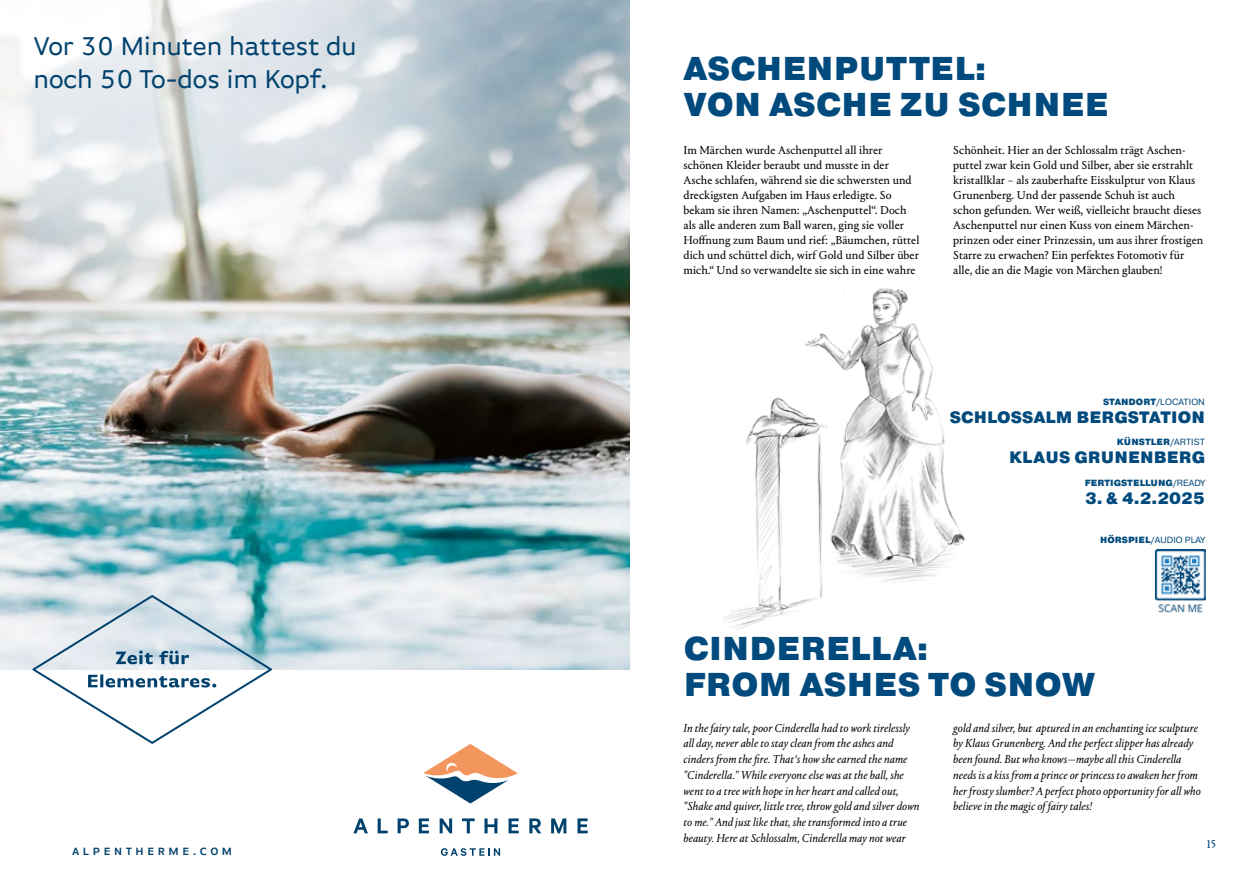
<style>
.page{position:relative;width:1259px;height:893px;background:#fff}
.page>*{position:absolute;margin:0;border:0;box-sizing:border-box;transform-origin:0 0}
.Überschrift{font:900 33px "Pragmatica";letter-spacing:.01em;color:#004a7d}
.t1{font:27.15px/32.5px "Basic Gothic Offc Pro";letter-spacing:-.03em;color:#00426d}
.Überschrift-2{font:900 16.5px "Pragmatica";letter-spacing:.01em;color:#004a7d}
.Fliesstext{font:12px/15px "Portrait Text";color:#000}
.Fliesstext_engl{font:italic 12px/15.8px "Portrait Text";color:#000}
.Fliesstext-2{font:12px "Portrait Text";color:#004a7d}
.t2{font:600 11.1px "Basic Gothic Offc Pro";letter-spacing:.32em;color:#00426d}
.Überschrift-3{font:900 9px "Pragmatica";letter-spacing:.01em;color:#004a7d}
.s1{font-weight:400}
</style>
<div class="page">
<img style="left:723px;top:288px;width:242px;height:342px">
<img style="left:0;top:0;width:629px;height:670px">
<svg style="left:353px;top:818px;width:15px;height:15px"></svg>
<svg style="left:378px;top:818px;width:10px;height:15px"></svg>
<svg style="left:397px;top:818px;width:12px;height:15px"></svg>
<svg style="left:419px;top:818px;width:10px;height:15px"></svg>
<svg style="left:439px;top:818px;width:13px;height:15px"></svg>
<svg style="left:462px;top:818px;width:13px;height:15px"></svg>
<svg style="left:484px;top:818px;width:13px;height:15px"></svg>
<svg style="left:508px;top:818px;width:11px;height:15px"></svg>
<svg style="left:529px;top:818px;width:12px;height:15px"></svg>
<svg style="left:551px;top:818px;width:15px;height:15px"></svg>
<svg style="left:577px;top:818px;width:10px;height:15px"></svg>
<svg style="left:441px;top:848px;width:59px;height:8px"></svg>
<svg style="left:423px;top:744px;width:95px;height:59px"></svg>
<svg style="left:32px;top:595px;width:240px;height:149px"></svg>
<img style="left:1155px;top:549px;width:50px;height:64px">
<p class="t1" style="left:33px;top:30px;width:325px">Vor 30 Minuten hattest du noch 50 To-dos im Kopf.</p>
<p class="t2" style="left:72px;top:845px;width:162px">ALPENTHERME.COM</p>
<p class="Überschrift" style="left:683px;top:47px;width:304px">ASCHENPUTTEL:</p>
<p class="Überschrift" style="left:683px;top:83px;width:426px">VON ASCHE ZU SCHNEE</p>
<p class="Fliesstext" style="left:683px;top:142px;width:237px">Im Märchen wurde Aschenputtel all ihrer schönen Kleider beraubt und musste in der Asche schlafen, während sie die schwersten und dreckigsten Aufgaben im Haus erledigte. So bekam sie ihren Namen: „Aschenputtel“. Doch als alle anderen zum Ball waren, ging sie voller Hoffnung zum Baum und rief: „Bäumchen, rüttel dich und schüttel dich, wirf Gold und Silber über mich.“ Und so verwandelte sie sich in eine wahre</p>
<p class="Fliesstext" style="left:953px;top:142px;width:252px">Schönheit. Hier an der Schlossalm trägt Aschen&shy;puttel zwar kein Gold und Silber, aber sie erstrahlt kristallklar – als zauberhafte Eisskulptur von Klaus Grunenberg. Und der passende Schuh ist auch schon gefunden. Wer weiß, vielleicht braucht dieses Aschenputtel nur einen Kuss von einem Märchen&shy;prinzen oder einer Prinzessin, um aus ihrer frostigen Starre zu erwachen? Ein perfektes Fotomotiv für alle, die an die Magie von Märchen glauben!</p>
<p class="Überschrift-3" style="left:1103px;top:396px;width:103px">STANDORT/<span class="s1">LOCATION</span></p>
<p class="Überschrift-2" style="left:949px;top:406px;width:257px">SCHLOSSALM BERGSTATION</p>
<p class="Überschrift-3" style="left:1116px;top:436px;width:90px">KÜNSTLER/<span class="s1">ARTIST</span></p>
<p class="Überschrift-2" style="left:1009px;top:447px;width:197px">KLAUS GRUNENBERG</p>
<p class="Überschrift-3" style="left:1084px;top:477px;width:122px">FERTIGSTELLUNG/<span class="s1">READY</span></p>
<p class="Überschrift-2" style="left:1085px;top:487px;width:121px">3. &amp; 4.2.2025</p>
<p class="Überschrift-3" style="left:1100px;top:534px;width:106px">HÖRSPIEL/<span class="s1">AUDIO PLAY</span></p>
<p class="Überschrift" style="left:683px;top:628px;width:246px">CINDERELLA:</p>
<p class="Überschrift" style="left:683px;top:664px;width:413px">FROM ASHES TO SNOW</p>
<p class="Fliesstext_engl" style="left:683px;top:719px;width:238px">In the fairy tale, poor Cinderella had to work tirelessly all day, never able to stay clean from the ashes and cinders from the fire. That‘s how she earned the name "Cinderella." While everyone else was at the ball, she went to a tree with hope in her heart and called out, "Shake and quiver, little tree, throw gold and silver down to me." And just like that, she transformed into a true beauty. Here at Schlossalm, Cinderella may not wear</p>
<p class="Fliesstext_engl" style="left:953px;top:719px;width:249px">gold and silver, but aptured in an enchanting ice sculpture by Klaus Grunenberg. And the perfect slipper has already been found. But who knows—maybe all this Cinderella needs is a kiss from a prince or princess to awaken her from her frosty slumber? A perfect photo opportunity for all who believe in the magic of fairy tales!</p>
<p class="Fliesstext-2" style="left:1206px;top:835px;width:11px">15</p>
</div>
